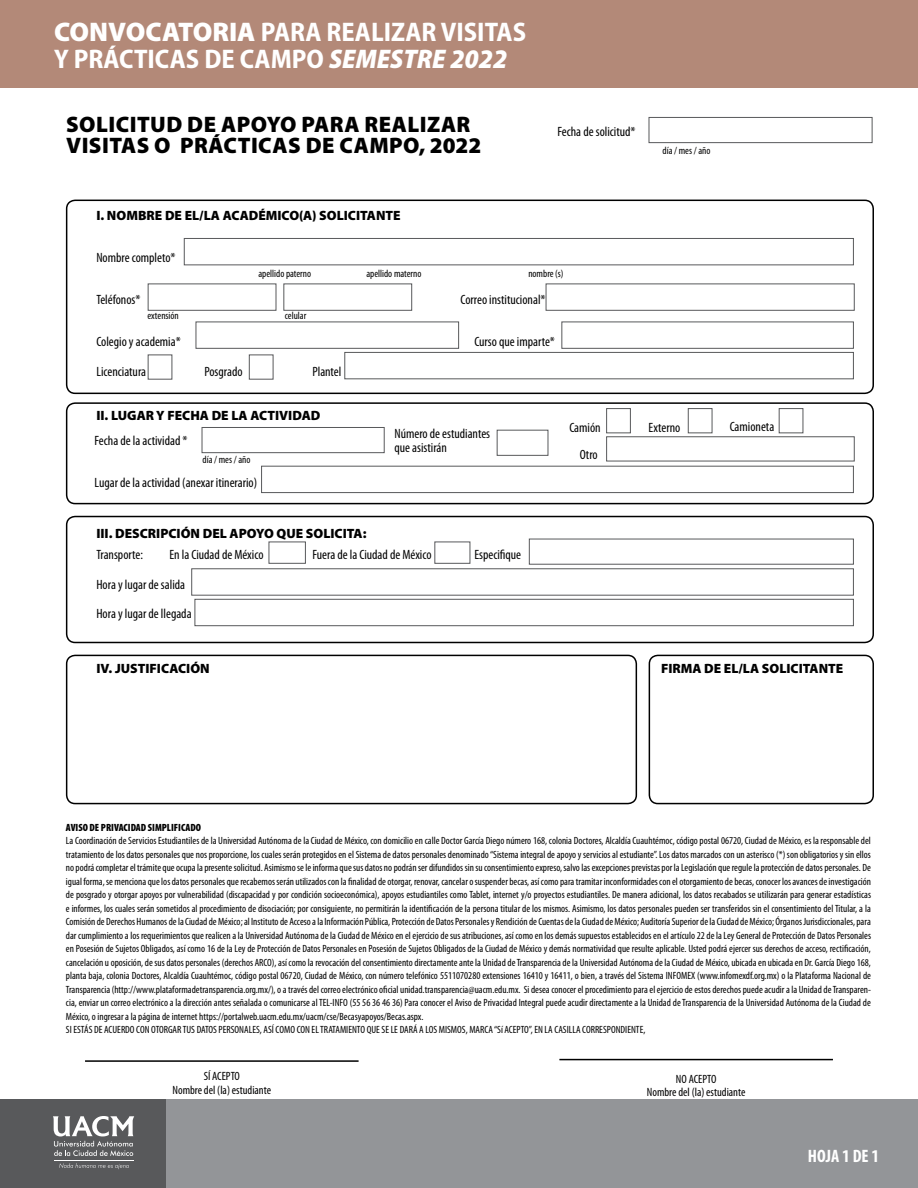
<style>
.page{position:relative;width:918px;height:1188px;background:#fff}
.page>*{position:absolute;margin:0;border:0;box-sizing:border-box;transform-origin:0 0}
.t1{font:700 semi-condensed 27px/27px "Myriad Pro";color:#fff}
.t2{font:900 22.5px/21px "Myriad Pro";letter-spacing:.02em;color:#000}
.t3{font:700 condensed 18px "Myriad Pro";color:#fff}
.t4{font:condensed 13.5px/29.5px "Myriad Pro";color:#000}
.t5{font:900 13.5px "Myriad Pro";color:#000}
.t6{font:condensed 12px/13.5px "Myriad Pro";color:#000;text-align:center}
.t7{font:condensed 10.5px/13.5px "Myriad Pro";color:#000}
.t8{font:900 condensed 10.5px "Myriad Pro";color:#000}
.s1{font-weight:900;font-stretch:normal}
.s2{font-weight:900;font-style:italic}
</style>
<div class="page">
<div style="left:0;top:1100px;width:166px;height:88px;background:#58595b"></div>
<div style="left:166px;top:1100px;width:752px;height:88px;background:#939598"></div>
<svg style="left:59px;top:1163px;width:70px;height:6px"></svg>
<svg style="left:53px;top:1116px;width:81px;height:40px"></svg>
<hr style="left:54px;top:1160px;width:80px;height:1px;background:#fff">
<div style="left:0;top:0;width:918px;height:88px;background:#b38978"></div>
<div style="left:649px;top:117px;width:223px;height:26px;background:#fff;border:1px solid #58595b"></div>
<div style="left:202px;top:427px;width:183px;height:26px;background:#fff;border:1px solid #58595b"></div>
<div style="left:497px;top:430px;width:51px;height:26px;background:#fff;border:1px solid #58595b"></div>
<div style="left:529px;top:539px;width:325px;height:26px;background:#fff;border:1px solid #58595b"></div>
<div style="left:184px;top:238px;width:670px;height:27px;background:#fff;border:1px solid #58595b"></div>
<div style="left:148px;top:284px;width:128px;height:27px;background:#fff;border:1px solid #58595b"></div>
<div style="left:196px;top:322px;width:263px;height:27px;background:#fff;border:1px solid #58595b"></div>
<div style="left:561px;top:322px;width:293px;height:27px;background:#fff;border:1px solid #58595b"></div>
<div style="left:344px;top:352px;width:510px;height:27px;background:#fff;border:1px solid #58595b"></div>
<div style="left:261px;top:466px;width:593px;height:27px;background:#fff;border:1px solid #58595b"></div>
<div style="left:191px;top:568px;width:663px;height:28px;background:#fff;border:1px solid #58595b"></div>
<div style="left:195px;top:599px;width:659px;height:27px;background:#fff;border:1px solid #58595b"></div>
<div style="left:283px;top:284px;width:129px;height:27px;background:#fff;border:1px solid #58595b"></div>
<div style="left:546px;top:284px;width:309px;height:27px;background:#fff;border:1px solid #58595b"></div>
<div style="left:148px;top:355px;width:24px;height:25px;background:#fff;border:1px solid #58595b"></div>
<div style="left:249px;top:355px;width:24px;height:25px;background:#fff;border:1px solid #58595b"></div>
<div style="left:606px;top:408px;width:25px;height:25px;background:#fff;border:1px solid #58595b"></div>
<div style="left:606px;top:436px;width:249px;height:25px;background:#fff;border:1px solid #58595b"></div>
<div style="left:688px;top:408px;width:24px;height:25px;background:#fff;border:1px solid #58595b"></div>
<div style="left:779px;top:408px;width:24px;height:25px;background:#fff;border:1px solid #58595b"></div>
<div style="left:269px;top:542px;width:37px;height:22px;background:#fff;border:1px solid #58595b"></div>
<div style="left:434px;top:542px;width:36px;height:22px;background:#fff;border:1px solid #58595b"></div>
<hr style="left:85px;top:1060px;width:274px;height:2px;background:#000">
<hr style="left:559px;top:1059px;width:274px;height:1px;background:#000">
<div style="left:66px;top:200px;width:808px;height:194px;border:2px solid #000;border-radius:9px"></div>
<div style="left:66px;top:516px;width:808px;height:127px;border:2px solid #000;border-radius:9px"></div>
<div style="left:66px;top:655px;width:571px;height:149px;border:2px solid #000;border-radius:9px"></div>
<div style="left:649px;top:655px;width:225px;height:149px;border:2px solid #000;border-radius:9px"></div>
<div style="left:66px;top:402px;width:808px;height:102px;border:2px solid #000;border-radius:9px"></div>
<h1 class="t1" style="left:54px;top:19px;width:474px"><span class="s1">CONVOCATORIA</span> PARA REALIZAR VISITAS<br>Y PRÁCTICAS DE CAMPO <span class="s2">SEMESTRE 2022</span></h1>
<h2 class="t2" style="left:66px;top:114px;width:417px">SOLICITUD DE APOYO PARA REALIZAR<br>VISITAS O PRÁCTICAS DE CAMPO, 2022</h2>
<p class="t4" style="left:557px;top:117px;width:80px">Fecha de solicitud*</p>
<p class="t5" style="left:96px;top:208px;width:306px">I. NOMBRE DE EL/LA ACADÉMICO(A) SOLICITANTE</p>
<p class="t4" style="left:96px;top:243px;width:81px">Nombre completo*</p>
<p class="t7" style="left:258px;top:267px;width:54px">apellido paterno</p>
<p class="t7" style="left:366px;top:267px;width:57px">apellido materno</p>
<p class="t7" style="left:528px;top:267px;width:37px">nombre (s)</p>
<p class="t4" style="left:96px;top:285px;width:46px">Teléfonos*</p>
<p class="t4" style="left:461px;top:285px;width:86px">Correo institucional*</p>
<p class="t7" style="left:147px;top:309px;width:33px">extensión</p>
<p class="t7" style="left:285px;top:309px;width:23px">celular</p>
<p class="t4" style="left:96px;top:327px;width:86px">Colegio y academia*</p>
<p class="t4" style="left:474px;top:327px;width:82px">Curso que imparte*</p>
<p class="t4" style="left:96px;top:357px;width:51px">Licenciatura</p>
<p class="t4" style="left:204px;top:357px;width:40px">Posgrado</p>
<p class="t4" style="left:312px;top:357px;width:31px">Plantel</p>
<p class="t7" style="left:663px;top:144px;width:49px">día / mes / año</p>
<p class="t5" style="left:96px;top:408px;width:226px">II. LUGAR Y FECHA DE LA ACTIVIDAD</p>
<p class="t4" style="left:95px;top:426px;width:95px">Fecha de la actividad *</p>
<p class="t7" style="left:203px;top:453px;width:49px">día / mes / año</p>
<p class="t4" style="left:95px;top:468px;width:164px">Lugar de la actividad (anexar itinerario)</p>
<p class="t4" style="left:394px;top:427px;width:97px;line-height:13.5px">Número de estudiantes que asistirán</p>
<p class="t4" style="left:569px;top:413px;width:33px">Camión</p>
<p class="t4" style="left:649px;top:413px;width:33px">Externo</p>
<p class="t4" style="left:730px;top:412px;width:46px">Camioneta</p>
<p class="t4" style="left:580px;top:440px;width:19px">Otro</p>
<p class="t5" style="left:96px;top:526px;width:272px">III. DESCRIPCIÓN DEL APOYO QUE SOLICITA:</p>
<p class="t4" style="left:96px;top:540px;width:48px">Transporte:</p>
<p class="t4" style="left:169px;top:540px;width:96px">En la Ciudad de México</p>
<p class="t4" style="left:312px;top:540px;width:121px">Fuera de la Ciudad de México</p>
<p class="t4" style="left:474px;top:540px;width:48px">Especifique</p>
<p class="t4" style="left:96px;top:570px;width:97px">Hora y lugar de salida<br>Hora y lugar de llegada</p>
<p class="t5" style="left:96px;top:660px;width:115px">IV. JUSTIFICACIÓN</p>
<p class="t5" style="left:661px;top:660px;width:184px">FIRMA DE EL/LA SOLICITANTE</p>
<p class="t8" style="left:66px;top:821px;width:137px">AVISO DE PRIVACIDAD SIMPLIFICADO</p>
<p class="t7" style="left:66px;top:834px;width:807px">La Coordinación de Servicios Estudiantiles de la Universidad Autónoma de la Ciudad de México, con domicilio en calle Doctor García Diego número 168, colonia Doctores, Alcaldía Cuauhtémoc, código postal 06720, Ciudad de México, es la responsable del tratamiento de los datos personales que nos proporcione, los cuales serán protegidos en el Sistema de datos personales denominado “Sistema integral de apoyo y servicios al estudiante”. Los datos marcados con un asterisco (*) son obligatorios y sin ellos no podrá completar el trámite que ocupa la presente solicitud. Asimismo se le informa que sus datos no podrán ser difundidos sin su consentimiento expreso, salvo las excepciones previstas por la Legislación que regule la protección de datos personales. De igual forma, se menciona que los datos personales que recabemos serán utilizados con la finalidad de otorgar, renovar, cancelar o suspender becas, así como para tramitar inconformidades con el otorgamiento de becas, conocer los avances de investigación de posgrado y otorgar apoyos por vulnerabilidad (discapacidad y por condición socioeconómica), apoyos estudiantiles como Tablet, internet y/o proyectos estudiantiles. De manera adicional, los datos recabados se utilizarán para generar estadísticas e informes, los cuales serán sometidos al procedimiento de disociación; por consiguiente, no permitirán la identificación de la persona titular de los mismos. Asimismo, los datos personales pueden ser transferidos sin el consentimiento del Titular, a la Comisión de Derechos Humanos de la Ciudad de México; al Instituto de Acceso a la Información Pública, Protección de Datos Personales y Rendición de Cuentas de la Ciudad de México; Auditoría Superior de la Ciudad de México; Órganos Jurisdiccionales, para dar cumplimiento a los requerimientos que realicen a la Universidad Autónoma de la Ciudad de México en el ejercicio de sus atribuciones, así como en los demás supuestos establecidos en el artículo 22 de la Ley General de Protección de Datos Personales en Posesión de Sujetos Obligados, así como 16 de la Ley de Protección de Datos Personales en Posesión de Sujetos Obligados de la Ciudad de México y demás normatividad que resulte aplicable. Usted podrá ejercer sus derechos de acceso, rectificación, cancelación u oposición, de sus datos personales (derechos ARCO), así como la revocación del consentimiento directamente ante la Unidad de Transparencia de la Universidad Autónoma de la Ciudad de México, ubicada en ubicada en Dr. García Diego 168, planta baja, colonia Doctores, Alcaldía Cuauhtémoc, código postal 06720, Ciudad de México, con número telefónico 5511070280 extensiones 16410 y 16411, o bien, a través del Sistema INFOMEX (www.infomexdf.org.mx) o la Plataforma Nacional de Transparencia (http://www.plataformadetransparencia.org.mx/), o a través del correo electrónico oficial unidad.transparencia@uacm.edu.mx. Si desea conocer el procedimiento para el ejercicio de estos derechos puede acudir a la Unidad de Transparen&shy;cia, enviar un correo electrónico a la dirección antes señalada o comunicarse al TEL-INFO (55 56 36 46 36) Para conocer el Aviso de Privacidad Integral puede acudir directamente a la Unidad de Transparencia de la Universidad Autónoma de la Ciudad de México, o ingresar a la página de internet https://portalweb.uacm.edu.mx/uacm/cse/Becasyapoyos/Becas.aspx.<br>SI ESTÁS DE ACUERDO CON OTORGAR TUS DATOS PERSONALES, ASÍ COMO CON EL TRATAMIENTO QUE SE LE DARÁ A LOS MISMOS, MARCA “Sí ACEPTO”, EN LA CASILLA CORRESPONDIENTE,</p>
<p class="t6" style="left:647px;top:1072px;width:100px">NO ACEPTO<br>Nombre del (la) estudiante</p>
<p class="t6" style="left:173px;top:1070px;width:100px">SÍ ACEPTO<br>Nombre del (la) estudiante</p>
<h3 class="t3" style="left:808px;top:1146px;width:73px">HOJA 1 DE 1</h3>
</div>
